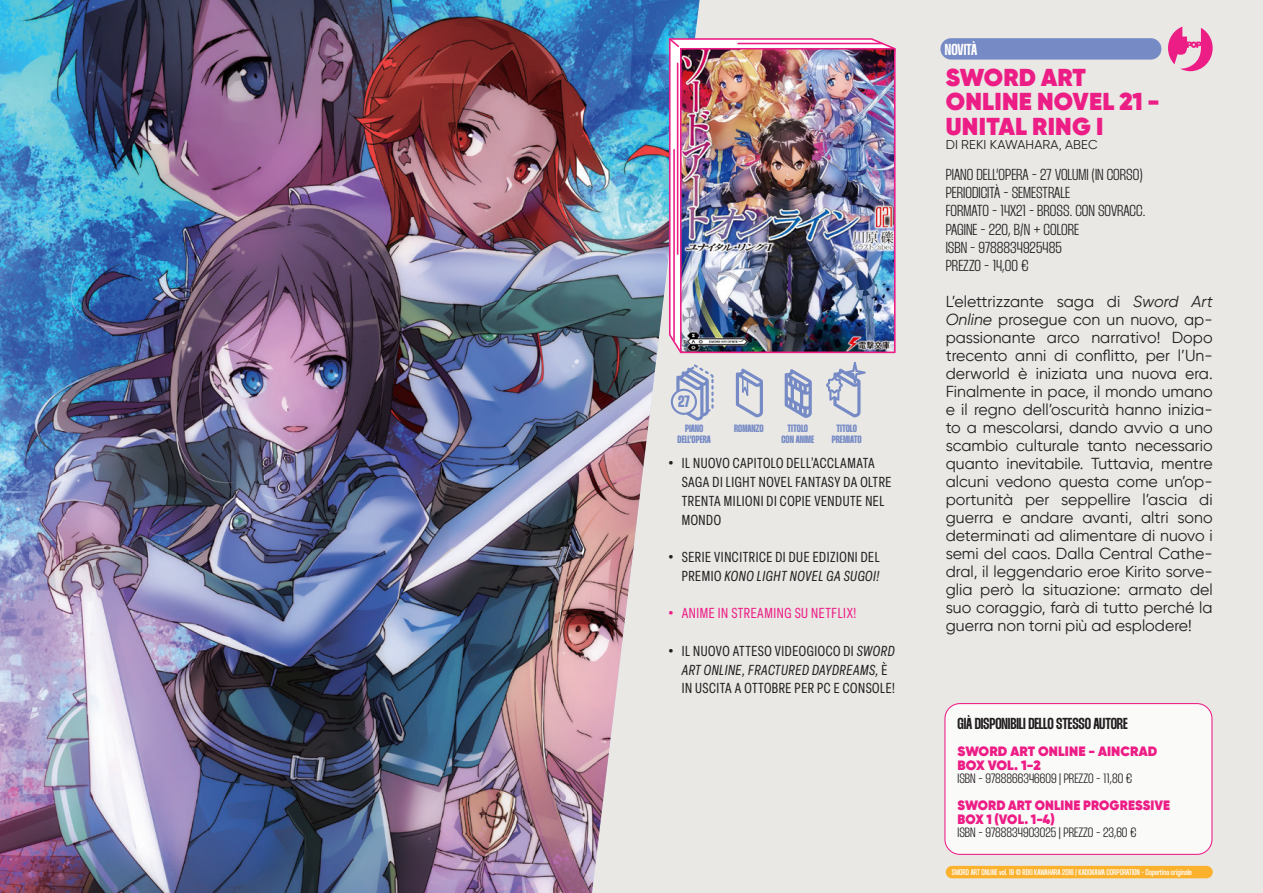
<style>
.page{position:relative;width:1263px;height:893px;background:#e9e8e5}
.page>*{position:absolute;margin:0;border:0;box-sizing:border-box;transform-origin:0 0}
.Titolo{font:800 24.45px/24.5px "Gilroy";letter-spacing:.01em;color:#ed1d86}
.t1{font:900 16.35px "Thunder";color:#768bc5}
.CORPO_TESTO{font:15.9px/18px "Gilroy";color:#231f20;text-align:justify}
.Info{font:900 15.9px "Thunder";color:#231f20}
.t2{font:900 15.9px "Thunder";color:#fff}
.t3{font:condensed 14.25px/18.8px "Elza";letter-spacing:.04em;color:#231f20}
.t4{font:condensed 14.25px "Elza";letter-spacing:.04em;color:#ed1d86}
.Info_-_Gemelli{font:900 13.5px/13.5px "Thunder";color:#231f20}
.Titolo_gemelli{font:800 13.5px "Gilroy";letter-spacing:.01em;color:#ed1d86}
.Titolo_gemelli-2{font:800 13.5px "Gilroy";letter-spacing:.01em;color:#ed1d86;scale:.96 1}
.Autore{font:12.75px "Gilroy";letter-spacing:.01em;color:#231f20}
.t5{font:900 10.65px/10.6px "Thunder";color:#768bc5;text-align:center}
.Copyright{font:900 8.25px "Thunder";color:#fff}
.s1{font-family:"Thunder";font-weight:900;font-stretch:normal}
.s2{font-style:italic}
.s3{font-family:"Gilroy";font-weight:800;color:#ed1d86}
</style>
<div class="page">
<img style="left:0;top:0;width:699px;height:893px">
<svg style="left:1168px;top:27px;width:45px;height:44px"></svg>
<svg style="left:668px;top:37px;width:228px;height:317px;background:#f1c6de"></svg>
<img style="left:683px;top:51px;width:209px;height:299px">
<div style="left:680px;top:48px;width:215px;height:305px;border:2px solid #ed1d86"></div>
<svg style="left:667px;top:37px;width:14px;height:12px"></svg>
<hr style="left:673px;top:150px;width:2px;height:190px;background:#ed1d86">
<hr style="left:677px;top:63px;width:1px;height:191px;background:#ed1d86">
<hr style="left:738px;top:43px;width:144px;height:1px;background:#ed1d86">
<svg style="left:671px;top:364px;width:42px;height:57px"></svg>
<div style="left:940px;top:38px;width:221px;height:22px;background:#768bc5;border-radius:11px"></div>
<div style="left:946px;top:866px;width:267px;height:12px;background:#fbb12c;border-radius:6px"></div>
<div style="left:945px;top:704px;width:267px;height:150px;background:#fff;border-radius:15px"></div>
<div style="left:944px;top:703px;width:268px;height:152px;border:1px solid #ed1d86;border-radius:15px"></div>
<svg style="left:785px;top:369px;width:27px;height:49px"></svg>
<svg style="left:826px;top:362px;width:40px;height:55px"></svg>
<svg style="left:736px;top:369px;width:27px;height:48px"></svg>
<p class="t1" style="left:678px;top:393px;width:14px">27</p>
<p class="t5" style="left:685px;top:423px;width:20px">PIANO</p>
<p class="t5" style="left:677px;top:434px;width:35px">DELL’OPERA</p>
<p class="t5" style="left:734px;top:423px;width:31px">ROMANZO</p>
<p class="t5" style="left:781px;top:423px;width:34px">TITOLO<br>CON ANIME</p>
<p class="t5" style="left:836px;top:423px;width:22px">TITOLO</p>
<p class="t5" style="left:832px;top:434px;width:31px">PREMIATO</p>
<p class="t3" style="left:682px;top:453px;width:211px;text-indent:-13px"><span class="s1">•</span> IL NUOVO CAPITOLO DELL’ACCLAMATA<br>SAGA DI LIGHT NOVEL FANTASY DA OLTRE<br>TRENTA MILIONI DI COPIE VENDUTE NEL<br>MONDO</p>
<p class="t3" style="left:669px;top:547px;width:212px;text-align:right"><span class="s1">•</span> SERIE VINCITRICE DI DUE EDIZIONI DEL<br>PREMIO <span class="s2">KONO LIGHT NOVEL GA SUGOI!</span></p>
<p class="t4" style="left:669px;top:604px;width:189px"><span class="s1">•</span> ANIME IN STREAMING SU NETFLIX!</p>
<p class="t3" style="left:682px;top:641px;width:215px;text-indent:-13px"><span class="s1">•</span> IL NUOVO ATTESO VIDEOGIOCO DI <span class="s2">SWORD<br>ART ONLINE, FRACTURED DAYDREAMS,</span> È<br>IN USCITA A OTTOBRE PER PC E CONSOLE!</p>
<p class="t2" style="left:945px;top:40px;width:34px">NOVITÀ</p>
<p class="Titolo" style="left:946px;top:65px;width:142px">SWORD ART</p>
<p class="Titolo" style="left:946px;top:90px;width:215px">ONLINE NOVEL 21 -<br>UNITAL RING I</p>
<p class="Autore" style="left:946px;top:136px;width:153px">DI REKI KAWAHARA, ABEC</p>
<p class="Info" style="left:946px;top:166px;width:199px">PIANO DELL’OPERA - 27 VOLUMI (IN CORSO)</p>
<p class="Info" style="left:946px;top:184px;width:126px">PERIODICITÀ - SEMESTRALE</p>
<p class="Info" style="left:946px;top:202px;width:201px">FORMATO - 14X21 - BROSS. CON SOVRACC.</p>
<p class="Info" style="left:946px;top:220px;width:135px">PAGINE - 220, B/N + COLORE</p>
<p class="Info" style="left:946px;top:238px;width:118px">ISBN - 9788834925485</p>
<p class="Info" style="left:946px;top:256px;width:84px">PREZZO - 14,00 €</p>
<p class="CORPO_TESTO" style="left:946px;top:292px;width:268px">L’elettrizzante saga di <span class="s2">Sword Art Online</span> prosegue con un nuovo, ap&shy;passionante arco narrativo! Dopo trecento anni di conflitto, per l’Un&shy;derworld è iniziata una nuova era.<br>Finalmente in pace, il mondo umano e il regno dell’oscurità hanno inizia&shy;to a mescolarsi, dando avvio a uno scambio culturale tanto necessario quanto inevitabile. Tuttavia, mentre alcuni vedono questa come un’op&shy;portunità per seppellire l’ascia di guerra e andare avanti, altri sono determinati ad alimentare di nuovo i semi del caos. Dalla Central Cathe&shy;dral, il leggendario eroe Kirito sorve&shy;glia però la situazione: armato del suo coraggio, farà di tutto perché la guerra non torni più ad esplodere!</p>
<p class="Info" style="left:957px;top:715px;width:172px">GIÀ DISPONIBILI DELLO STESSO AUTORE</p>
<p class="Titolo_gemelli" style="left:957px;top:743px;width:201px">SWORD ART ONLINE - AINCRAD</p>
<p class="Titolo_gemelli" style="left:957px;top:756px;width:85px">BOX VOL. 1-2</p>
<p class="Info_-_Gemelli" style="left:957px;top:772px;width:176px">ISBN - 9788866346609 | PREZZO - 11,80 €</p>
<p class="Titolo_gemelli-2" style="left:957px;top:797px;width:223px">SWORD ART ONLINE PROGRESSIVE</p>
<p class="Info_-_Gemelli" style="left:957px;top:812px;width:180px"><span class="s3">BOX 1 (VOL. 1-4)<br></span>ISBN - 9788834903025 | PREZZO - 23,60 €</p>
<p class="Copyright" style="left:952px;top:867px;width:242px">SWORD ART ONLINE vol. 19 © REKI KAWAHARA 2016 / KADOKAWA CORPORATION - Copertina originale</p>
</div>
